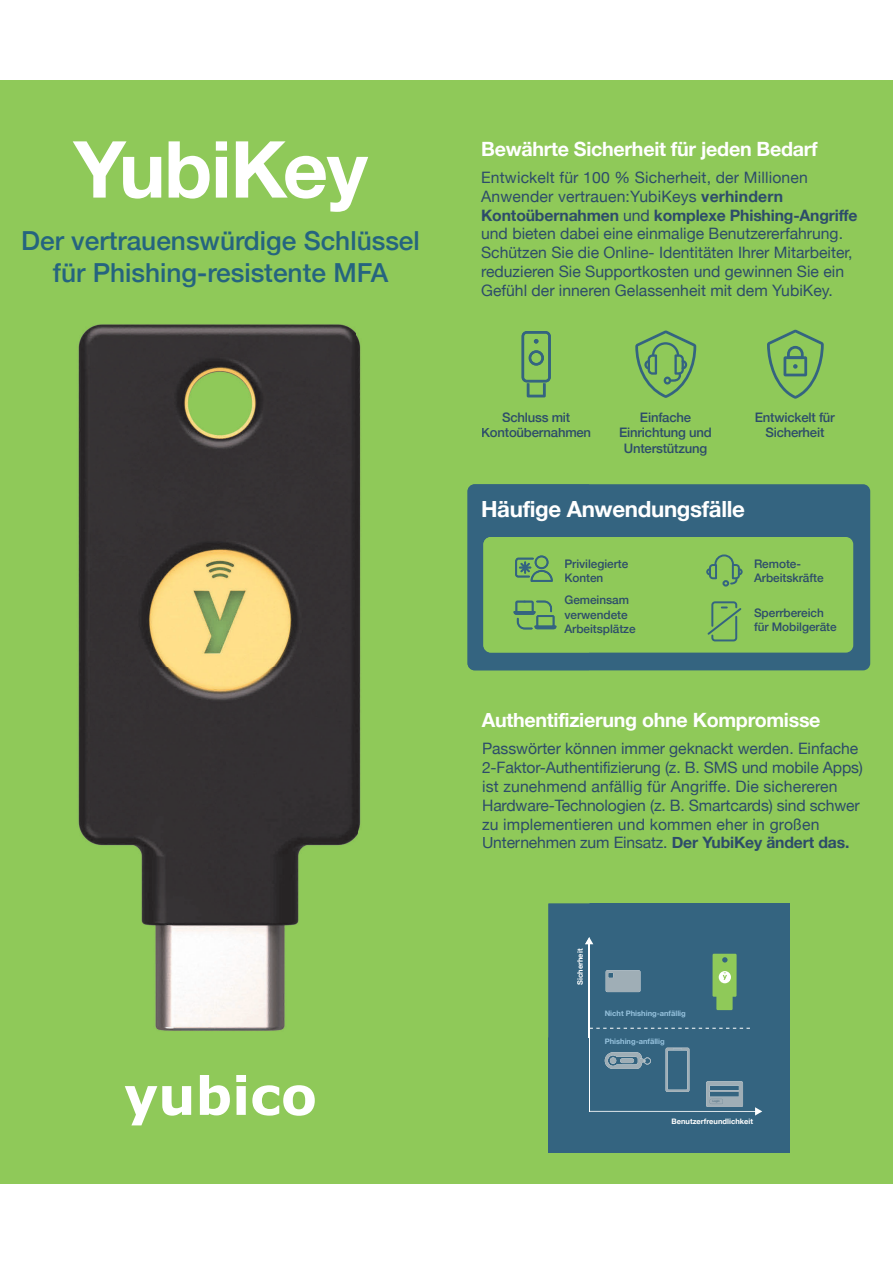
<style>
.page{position:relative;width:893px;height:1263px;background:#fff}
.page>*{position:absolute;margin:0;border:0;box-sizing:border-box;transform-origin:0 0}
.t1{font:700 78.75px "Helvetica Neue";letter-spacing:-.015em;color:#fff}
.t2{font:700 52.5px "Verdana";color:#fff}
.t3{font:500 26.25px/31.5px "Helvetica Neue";color:#25647f;text-align:center}
.t4{font:700 22.35px "Helvetica Neue";letter-spacing:-.015em;color:#fff}
.t5{font:700 19.65px "Helvetica Neue";letter-spacing:-.015em;color:#fff}
.t6{font:15.75px/18.9px "Helvetica Neue";color:#2d4c6a}
.t7{font:500 13.05px/15.8px "Helvetica Neue";letter-spacing:-.015em;color:#2d4c6a;text-align:center}
.t8{font:500 11.85px/14.1px "Helvetica Neue";letter-spacing:-.005em;color:#2d4c6a}
.t9{font:700 7.5px "Helvetica Neue";color:#95c1dc}
.t10{font:700 7.5px "Helvetica Neue";color:#fff}
.t11{font:500 3px "Helvetica Neue";color:#507083}
.s1{font-weight:700}
</style>
<div class="page">
<div style="left:430px;top:80px;width:462px;height:1104px;background:#8fc959"></div>
<div style="left:548px;top:904px;width:241px;height:249px;background:#346480"></div>
<hr style="left:589px;top:943px;width:1px;height:169px;background:#fff">
<hr style="left:589px;top:1111px;width:167px;height:1px;background:#fff">
<svg style="left:755px;top:1107px;width:7px;height:9px"></svg>
<svg style="left:706px;top:1081px;width:37px;height:26px"></svg>
<svg style="left:605px;top:1052px;width:46px;height:17px"></svg>
<div style="left:620px;top:1058px;width:14px;height:5px;background:#9faeb6;border-radius:2px"></div>
<div style="left:610px;top:1057px;width:6px;height:7px;background:#9faeb6;border-radius:50%"></div>
<svg style="left:712px;top:954px;width:24px;height:56px"></svg>
<svg style="left:606px;top:970px;width:34px;height:22px"></svg>
<svg style="left:665px;top:1048px;width:24px;height:44px"></svg>
<svg style="left:590px;top:1028px;width:160px;height:1px"></svg>
<svg style="left:635px;top:330px;width:61px;height:68px"></svg>
<svg style="left:767px;top:330px;width:57px;height:69px"></svg>
<div style="left:467px;top:484px;width:403px;height:186px;background:#346480;border-radius:7px"></div>
<div style="left:483px;top:537px;width:370px;height:116px;background:#8fc959;border-radius:7px"></div>
<div style="left:722px;top:580px;width:7px;height:7px;border:2px solid #346480;border-radius:50%"></div>
<svg style="left:706px;top:554px;width:37px;height:32px"></svg>
<svg style="left:707px;top:601px;width:35px;height:41px"></svg>
<div style="left:0;top:80px;width:445px;height:1104px;background:#8fc959"></div>
<img style="left:78px;top:324px;width:511px;height:707px">
<img style="left:548px;top:904px;width:41px;height:133px">
<img style="left:577px;top:949px;width:6px;height:36px">
<svg style="left:585px;top:937px;width:8px;height:7px"></svg>
<svg style="left:521px;top:331px;width:30px;height:66px"></svg>
<img style="left:502px;top:412px;width:68px;height:10px">
<img style="left:482px;top:428px;width:107px;height:10px">
<img style="left:467px;top:484px;width:122px;height:186px">
<img style="left:483px;top:501px;width:106px;height:20px">
<img style="left:483px;top:537px;width:106px;height:116px">
<img style="left:565px;top:559px;width:24px;height:11px">
<img style="left:565px;top:574px;width:24px;height:8px">
<img style="left:565px;top:596px;width:24px;height:9px">
<img style="left:564px;top:610px;width:25px;height:9px">
<img style="left:564px;top:624px;width:25px;height:11px">
<img style="left:517px;top:601px;width:35px;height:29px">
<img style="left:513px;top:601px;width:22px;height:14px">
<img style="left:534px;top:615px;width:22px;height:14px">
<svg style="left:515px;top:555px;width:38px;height:27px"></svg>
<img style="left:515px;top:558px;width:19px;height:20px">
<img style="left:483px;top:743px;width:106px;height:14px">
<img style="left:482px;top:761px;width:107px;height:15px">
<img style="left:483px;top:780px;width:106px;height:15px">
<svg style="left:483px;top:799px;width:9px;height:12px"></svg>
<img style="left:494px;top:799px;width:95px;height:15px">
<img style="left:482px;top:818px;width:107px;height:15px">
<img style="left:483px;top:837px;width:106px;height:12px">
<img style="left:482px;top:713px;width:107px;height:18px">
<img style="left:445px;top:798px;width:1px;height:57px">
<h1 class="t1" style="left:73px;top:121px;width:296px">YubiKey</h1>
<h3 class="t3" style="left:21px;top:225px;width:400px">Der vertrauenswürdige Schlüssel für Phishing-resistente MFA</h3>
<h2 class="t2" style="left:124px;top:1062px;width:195px">yubico</h2>
<p class="t5" style="left:481px;top:137px;width:338px">Bewährte Sicherheit für jeden Bedarf</p>
<p class="t6" style="left:481px;top:168px;width:378px">Entwickelt für 100 % Sicherheit, der Millionen Anwender vertrauen:YubiKeys <span class="s1">verhindern Kontoübernahmen</span> und <span class="s1">komplexe Phishing-Angriffe </span>und bieten dabei eine einmalige Benutzererfahrung.<br>Schützen Sie die Online- Identitäten Ihrer Mitarbeiter, reduzieren Sie Supportkosten und gewinnen Sie ein Gefühl der inneren Gelassenheit mit dem YubiKey.</p>
<p class="t7" style="left:481px;top:409px;width:111px">Schluss mit<br>Kontoübernahmen</p>
<p class="t7" style="left:619px;top:409px;width:94px">Einfache<br>Einrichtung und<br>Unterstützung</p>
<p class="t7" style="left:755px;top:409px;width:82px">Entwickelt für<br>Sicherheit</p>
<h3 class="t4" style="left:481px;top:495px;width:265px">Häufige Anwendungsfälle</h3>
<p class="t8" style="left:564px;top:556px;width:65px">Privilegierte<br>Konten</p>
<p class="t8" style="left:564px;top:593px;width:73px">Gemeinsam verwendete<br>Arbeitsplätze</p>
<p class="t8" style="left:754px;top:556px;width:71px">Remote-<br>Arbeitskräfte</p>
<p class="t8" style="left:754px;top:605px;width:84px">Sperrbereich für Mobilgeräte</p>
<p class="t5" style="left:482px;top:708px;width:340px">Authentifizierung ohne Kompromisse</p>
<p class="t6" style="left:482px;top:739px;width:382px">Passwörter können immer geknackt werden. Einfache 2-Faktor-Authentifizierung (z. B. SMS und mobile Apps) ist zunehmend anfällig für Angriffe. Die sichereren Hardware-Technologien (z. B. Smartcards) sind schwer zu implementieren und kommen eher in großen Unternehmen zum Einsatz. <span class="s1">Der YubiKey ändert das.</span></p>
<p class="t10" style="left:575px;top:985px;width:38px;rotate:-90deg">Sicherheit</p>
<p class="t9" style="left:605px;top:1009px;width:83px">Nicht Phishing-anfällig</p>
<p class="t9" style="left:605px;top:1036px;width:62px">Phishing-anfällig</p>
<p class="t11" style="left:712px;top:1099px;width:9px">Login</p>
<p class="t10" style="left:671px;top:1117px;width:83px">Benutzerfreundlichkeit</p>
</div>
